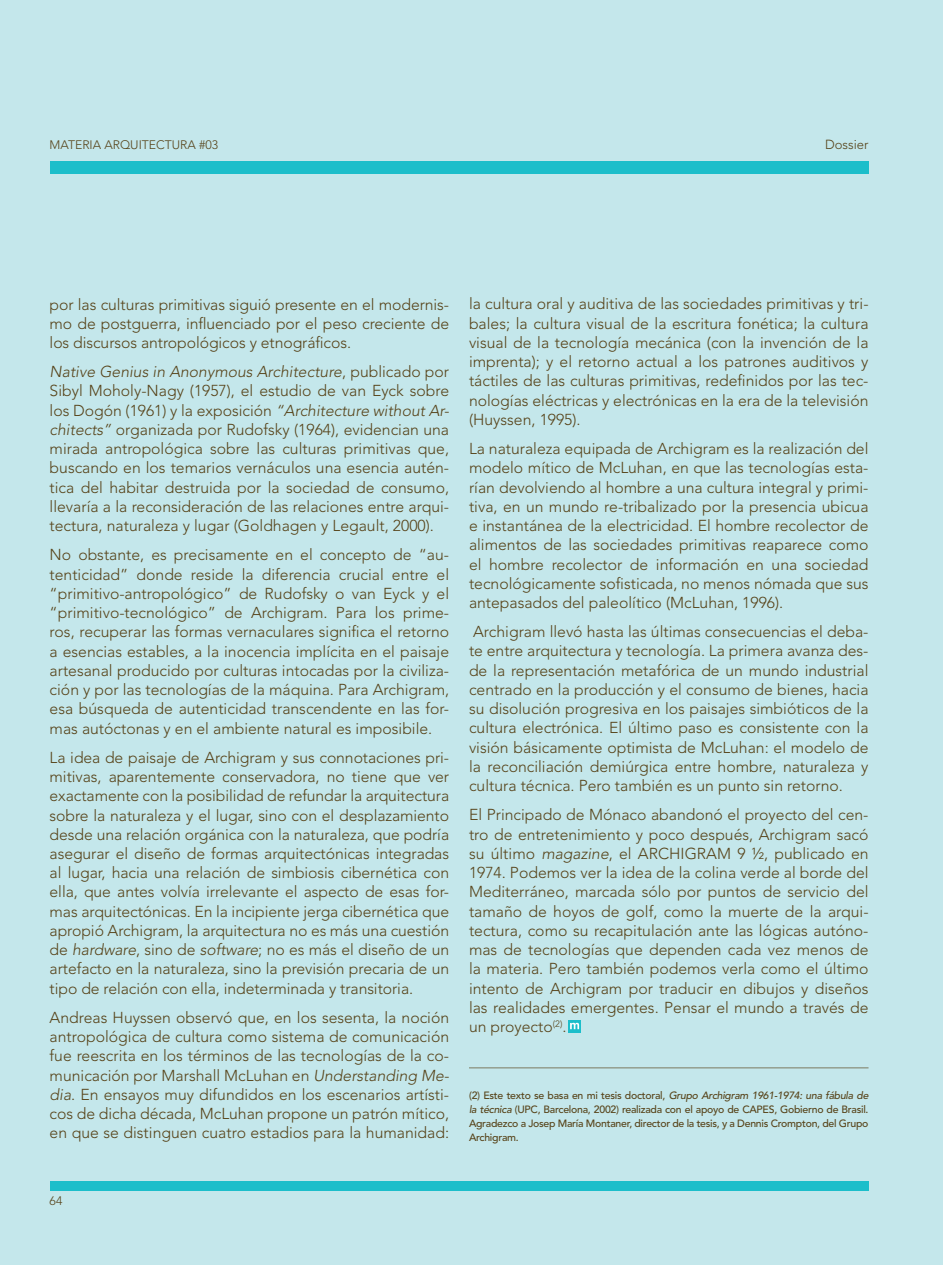
<style>
.page{position:relative;width:943px;height:1265px;background:#c4e7eb}
.page>*{position:absolute;margin:0;border:0;box-sizing:border-box;transform-origin:0 0}
.t1{font:300 15.75px/19.2px "Avenir LT Std";color:#574319;text-align:justify}
.t2{font:300 13.12px "Avenir LT Std";color:#574319}
.t3{font:300 12.25px "Avenir LT Std";color:#574319}
.t4{font:500 10.5px/14px "Avenir LT Std";letter-spacing:-.025em;color:#574319;text-align:justify}
.s1{font-style:italic}
</style>
<div class="page">
<div style="left:50px;top:1181px;width:818px;height:10px;background:#1cbeca"></div>
<div style="left:50px;top:161px;width:818px;height:12px;background:#1cbeca"></div>
<hr style="left:469px;top:1068px;width:399px;height:1px;background:#574319">
<svg style="left:568px;top:1020px;width:13px;height:12px"></svg>
<svg style="left:570px;top:1023px;width:9px;height:6px"></svg>
<p class="t3" style="left:50px;top:138px;width:170px">MATERIA ARQUITECTURA #03</p>
<p class="t2" style="left:825px;top:137px;width:45px">Dossier</p>
<p class="t1" style="left:50px;top:295px;width:401px">por las culturas primitivas siguió presente en el modernis&shy;mo de postguerra, influenciado por el peso creciente de los discursos antropológicos y etnográficos.</p>
<p class="t1" style="left:50px;top:362px;width:401px"><span class="s1">Native Genius in Anonymous Architecture</span>, publicado por Sibyl Moholy-Nagy (1957), el estudio de van Eyck sobre los Dogón (1961) y la exposición <span class="s1">“Architecture without Ar&shy;chitects”</span> organizada por Rudofsky (1964), evidencian una mirada antropológica sobre las culturas primitivas que, buscando en los temarios vernáculos una esencia autén&shy;tica del habitar destruida por la sociedad de consumo, llevaría a la reconsideración de las relaciones entre arqui&shy;tectura, naturaleza y lugar (Goldhagen y Legault, 2000).</p>
<p class="t1" style="left:50px;top:545px;width:401px">No obstante, es precisamente en el concepto de “au&shy;tenticidad” donde reside la diferencia crucial entre el “primitivo-antropológico” de Rudofsky o van Eyck y el “primitivo-tecnológico” de Archigram. Para los prime&shy;ros, recuperar las formas vernaculares significa el retorno a esencias estables, a la inocencia implícita en el paisaje artesanal producido por culturas intocadas por la civiliza&shy;ción y por las tecnologías de la máquina. Para Archigram, esa búsqueda de autenticidad transcendente en las for&shy;mas autóctonas y en el ambiente natural es imposibile.</p>
<p class="t1" style="left:50px;top:748px;width:401px">La idea de paisaje de Archigram y sus connotaciones pri&shy;mitivas, aparentemente conservadora, no tiene que ver exactamente con la posibilidad de refundar la arquitectura sobre la naturaleza y el lugar, sino con el desplazamiento desde una relación orgánica con la naturaleza, que podría asegurar el diseño de formas arquitectónicas integradas al lugar, hacia una relación de simbiosis cibernética con ella, que antes volvía irrelevante el aspecto de esas for&shy;mas arquitectónicas. En la incipiente jerga cibernética que apropió Archigram, la arquitectura no es más una cuestión de <span class="s1">hardware</span>, sino de <span class="s1">software</span>; no es más el diseño de un artefacto en la naturaleza, sino la previsión precaria de un tipo de relación con ella, indeterminada y transitoria.</p>
<p class="t1" style="left:50px;top:1008px;width:401px">Andreas Huyssen observó que, en los sesenta, la noción antropológica de cultura como sistema de comunicación fue reescrita en los términos de las tecnologías de la co&shy;municación por Marshall McLuhan en <span class="s1">Understanding Me&shy;dia</span>. En ensayos muy difundidos en los escenarios artísti&shy;cos de dicha década, McLuhan propone un patrón mítico, en que se distinguen cuatro estadios para la humanidad:</p>
<p class="t1" style="left:469px;top:294px;width:401px">la cultura oral y auditiva de las sociedades primitivas y tri&shy;bales; la cultura visual de la escritura fonética; la cultura visual de la tecnología mecánica (con la invención de la imprenta); y el retorno actual a los patrones auditivos y táctiles de las culturas primitivas, redefinidos por las tec&shy;nologías eléctricas y electrónicas en la era de la televisión (Huyssen, 1995).</p>
<p class="t1" style="left:469px;top:439px;width:401px">La naturaleza equipada de Archigram es la realización del modelo mítico de McLuhan, en que las tecnologías esta&shy;rían devolviendo al hombre a una cultura integral y primi&shy;tiva, en un mundo re-tribalizado por la presencia ubicua e instantánea de la electricidad. El hombre recolector de alimentos de las sociedades primitivas reaparece como el hombre recolector de información en una sociedad tecnológicamente sofisticada, no menos nómada que sus antepasados del paleolítico (McLuhan, 1996).</p>
<p class="t1" style="left:469px;top:622px;width:401px">Archigram llevó hasta las últimas consecuencias el deba&shy;te entre arquitectura y tecnología. La primera avanza des&shy;de la representación metafórica de un mundo industrial centrado en la producción y el consumo de bienes, hacia su disolución progresiva en los paisajes simbióticos de la cultura electrónica. El último paso es consistente con la visión básicamente optimista de McLuhan: el modelo de la reconciliación demiúrgica entre hombre, naturaleza y cultura técnica. Pero también es un punto sin retorno.</p>
<p class="t1" style="left:469px;top:805px;width:401px">El Principado de Mónaco abandonó el proyecto del cen&shy;tro de entretenimiento y poco después, Archigram sacó su último <span class="s1">magazine</span>, el ARCHIGRAM 9 ½, publicado en 1974. Podemos ver la idea de la colina verde al borde del Mediterráneo, marcada sólo por puntos de servicio del tamaño de hoyos de golf, como la muerte de la arqui&shy;tectura, como su recapitulación ante las lógicas autóno&shy;mas de tecnologías que dependen cada vez menos de la materia. Pero también podemos verla como el último intento de Archigram por traducir en dibujos y diseños las realidades emergentes. Pensar el mundo a través de un proyecto<sup>(2)</sup>.</p>
<p class="t4" style="left:469px;top:1089px;width:401px">(2) Este texto se basa en mi tesis doctoral, <span class="s1">Grupo Archigram 1961-1974: una fábula de la técnica</span> (UPC, Barcelona, 2002) realizada con el apoyo de CAPES, Gobierno de Brasil.<br>Agradezco a Josep María Montaner, director de la tesis, y a Dennis Crompton, del Grupo Archigram.</p>
<p class="t3" style="left:50px;top:1194px;width:14px">64</p>
</div>
